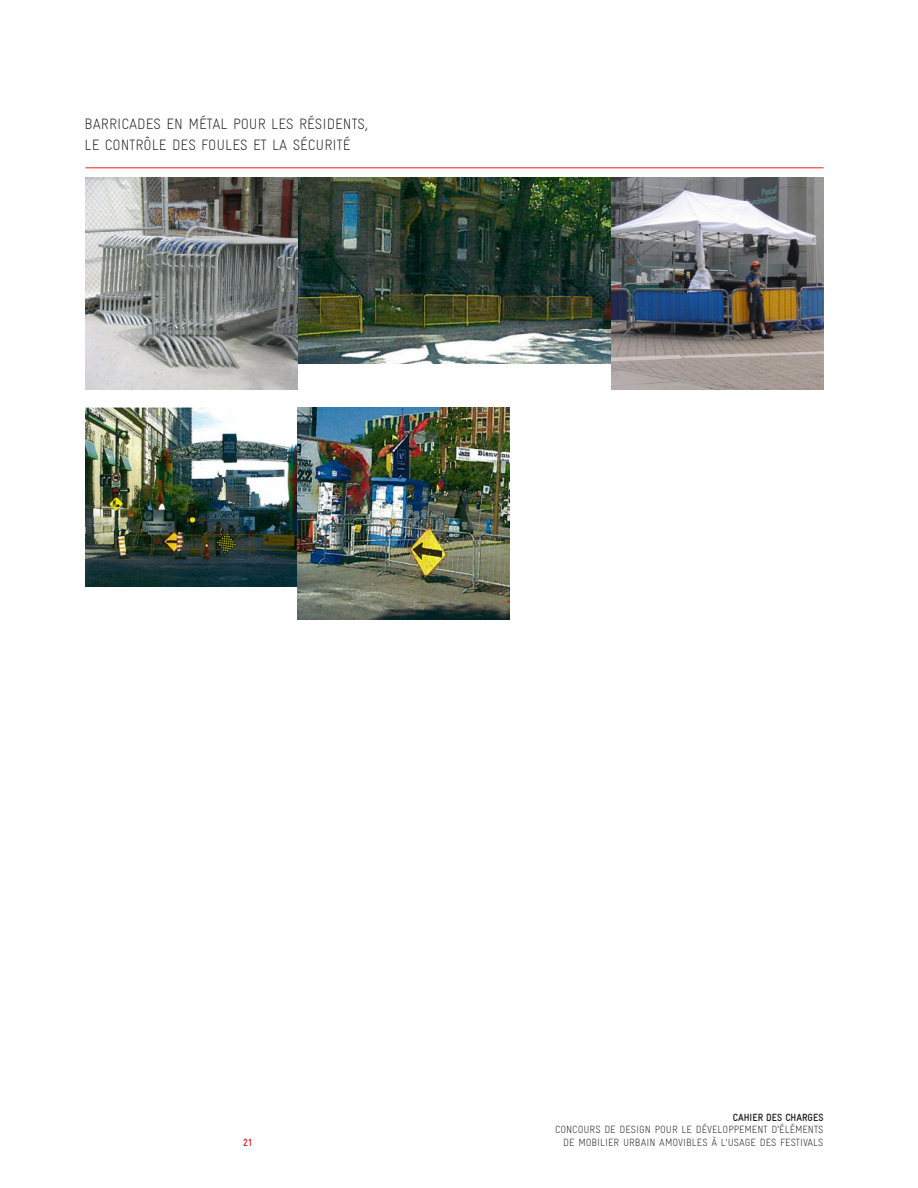
<style>
.page{position:relative;width:918px;height:1188px;background:#fff}
.page>*{position:absolute;margin:0;border:0;box-sizing:border-box;transform-origin:0 0}
.t1{font:300 15px/21px "Gravur Condensed";color:#231f20}
.t2{font:300 10.5px/12.6px "Gravur Condensed";color:#231f20;text-align:right}
.t3{font:700 10.5px "Gravur Condensed";color:#231f20}
.t4{font:700 10.5px "Gravur Condensed";color:#ee1d23}
</style>
<div class="page">
<img style="left:86px;top:407px;width:212px;height:179px">
<img style="left:298px;top:407px;width:212px;height:212px">
<img style="left:298px;top:177px;width:313px;height:187px">
<img style="left:86px;top:177px;width:212px;height:212px">
<img style="left:611px;top:177px;width:213px;height:212px">
<hr style="left:86px;top:168px;width:738px;height:1px;background:#ee1d23">
<h1 class="t1" style="left:85px;top:113px;width:285px">BARRICADES EN MÉTAL POUR LES RÉSIDENTS,<br>LE CONTRÔLE DES FOULES ET LA SÉCURITÉ</h1>
<p class="t4" style="left:243px;top:1137px;width:11px">21</p>
<p class="t3" style="left:733px;top:1111px;width:12px">CAHIER</p>
<p class="t3" style="left:766px;top:1111px;width:6px">DES</p>
<p class="t3" style="left:785px;top:1111px;width:12px">CHARGES</p>
<p class="t2" style="left:555px;top:1123px;width:270px">CONCOURS DE DESIGN POUR LE DÉVELOPPEMENT D’ÉLÉMENTS<br>DE MOBILIER URBAIN AMOVIBLES À L’USAGE DES FESTIVALS</p>
</div>
